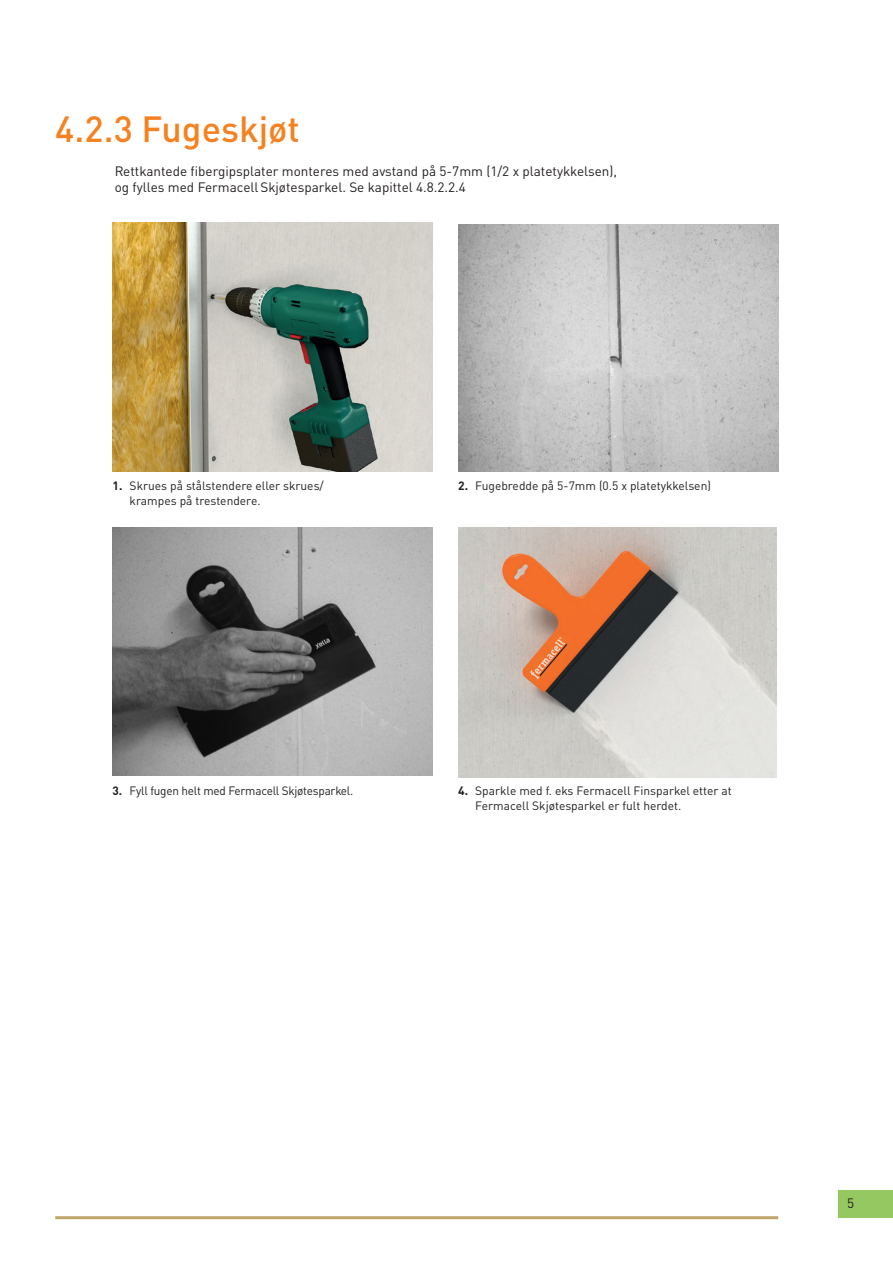
<style>
.page{position:relative;width:893px;height:1263px;background:#fff}
.page>*{position:absolute;margin:0;border:0;box-sizing:border-box;transform-origin:0 0}
.t1{font:500 36px "DINOT";color:#f58220}
.t2{font:13.5px/16.2px "DINOT";color:#231f20}
.t3{font:12px/14.4px "DINOT";color:#231f20}
.t4{font:12px "DINOT";letter-spacing:-.02em;color:#231f20}
.s1{font-weight:700}
</style>
<div class="page">
<hr style="left:55px;top:1216px;width:723px;height:3px;background:#bea66a">
<div style="left:838px;top:1191px;width:55px;height:27px;background:#95c861"></div>
<img style="left:113px;top:222px;width:320px;height:250px">
<img style="left:458px;top:225px;width:320px;height:247px">
<img style="left:458px;top:528px;width:318px;height:249px">
<img style="left:113px;top:528px;width:320px;height:247px">
<h1 class="t1" style="left:55px;top:106px;width:246px">4.2.3 Fugeskjøt</h1>
<p class="t2" style="left:115px;top:162px;width:504px">Rettkantede fibergipsplater monteres med avstand på 5-7mm (1/2 x platetykkelsen), og fylles med FermacellSkjøtesparkel. Se kapittel 4.8.2.2.4</p>
<p class="t3" style="left:130px;top:479px;width:196px;text-indent:-17px"><span class="s1">1.</span> Skrues på stålstendere eller skrues/ krampes på trestendere.</p>
<p class="t3" style="left:458px;top:479px;width:254px"><span class="s1">2.</span> Fugebredde på 5-7mm (0.5 x platetykkelsen)</p>
<p class="t4" style="left:113px;top:783px;width:242px"><span class="s1">3.</span> Fyll fugen helt med Fermacell Skjøtesparkel.</p>
<p class="t3" style="left:475px;top:783px;width:258px;text-indent:-17px"><span class="s1">4.</span> Sparkle med f. eks Fermacell Finsparkel etter at<br>Fermacell Skjøtesparkel er fult herdet.</p>
<p class="t2" style="left:847px;top:1195px;width:9px">5</p>
</div>
